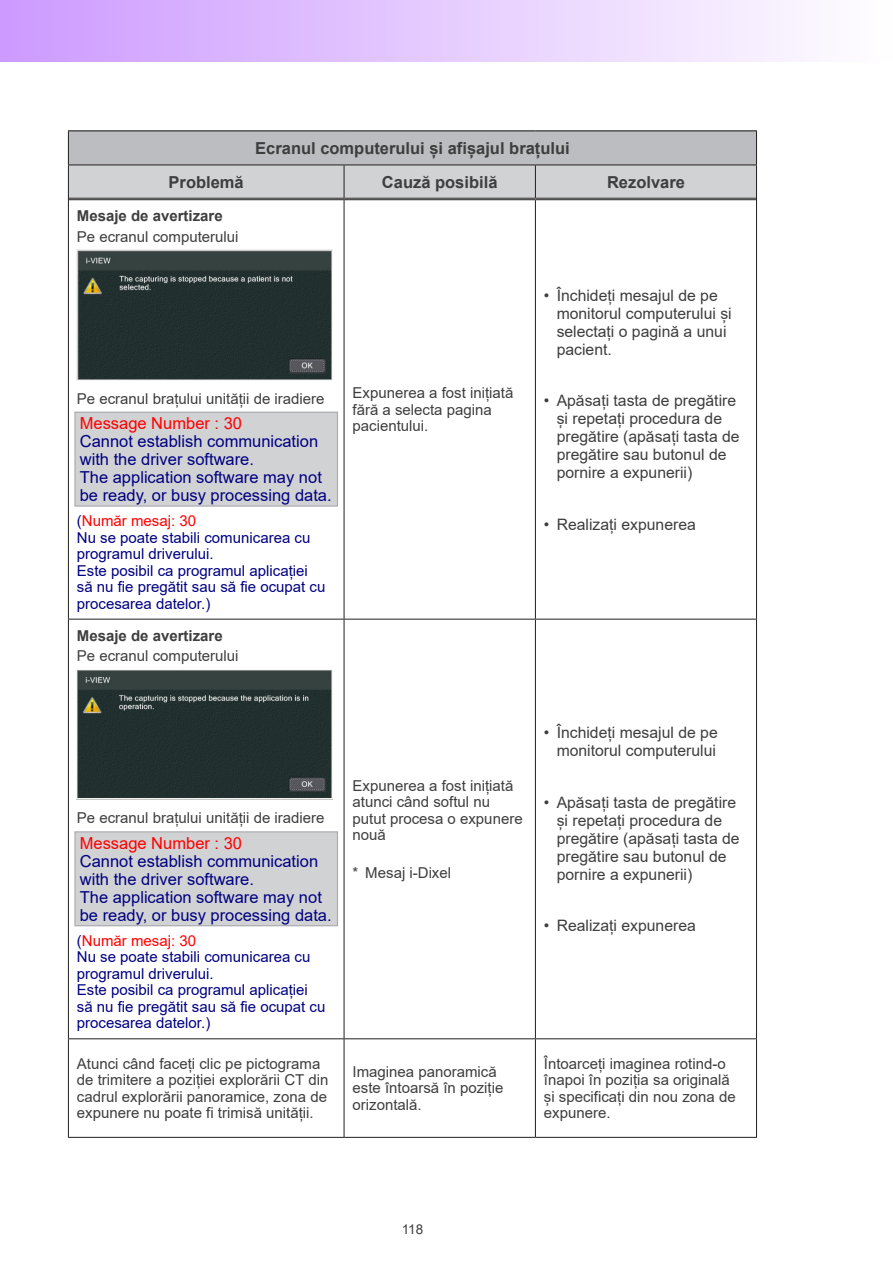
<style>
.page{position:relative;width:893px;height:1263px;background:#fff}
.page>*{position:absolute;margin:0;border:0;box-sizing:border-box;transform-origin:0 0}
.t1{font:16.5px/18px "Arial";color:#000080}
.t2{font:700 16.5px "Arial";color:#3e3e3f}
.t3{font:16.5px "Arial";color:#f00}
.t4{font:15.75px/18px "Arial";color:#3e3e3f}
.t5{font:15px/16.5px "Arial";color:#3e3e3f}
.t6{font:15px/16.5px "Arial";color:#000080}
.t7{font:700 15px "Arial";color:#3e3e3f}
.t8{font:13.5px "Arial";color:#3e3e3f}
.s1{color:#f00}
</style>
<div class="page">
<div style="left:0;top:0;width:893px;height:62px;background:linear-gradient(to right,#cd9aff,#fffeff)"></div>
<hr style="left:892px;top:0;width:1px;height:62px;background:#fffeff">
<div style="left:68px;top:131px;width:688px;height:34px;background:#bcbdc0"></div>
<div style="left:69px;top:166px;width:687px;height:32px;background:#d1d2d4"></div>
<hr style="left:68px;top:131px;width:276px;height:1px;background:#231f20">
<hr style="left:68px;top:131px;width:1px;height:34px;background:#231f20">
<hr style="left:344px;top:131px;width:191px;height:1px;background:#231f20">
<hr style="left:535px;top:131px;width:222px;height:1px;background:#231f20">
<hr style="left:756px;top:131px;width:1px;height:34px;background:#231f20">
<hr style="left:68px;top:165px;width:276px;height:1px;background:#231f20">
<hr style="left:68px;top:165px;width:1px;height:34px;background:#231f20">
<hr style="left:344px;top:165px;width:191px;height:1px;background:#231f20">
<hr style="left:344px;top:165px;width:1px;height:33px;background:#231f20">
<hr style="left:535px;top:165px;width:222px;height:1px;background:#231f20">
<hr style="left:535px;top:165px;width:1px;height:33px;background:#231f20">
<hr style="left:756px;top:165px;width:1px;height:34px;background:#231f20">
<hr style="left:68px;top:199px;width:1px;height:420px;background:#231f20">
<hr style="left:344px;top:200px;width:1px;height:419px;background:#231f20">
<hr style="left:535px;top:200px;width:1px;height:419px;background:#231f20">
<hr style="left:756px;top:199px;width:1px;height:420px;background:#231f20">
<hr style="left:68px;top:619px;width:276px;height:1px;background:#231f20">
<hr style="left:68px;top:619px;width:1px;height:419px;background:#231f20">
<hr style="left:344px;top:619px;width:191px;height:1px;background:#231f20">
<hr style="left:344px;top:619px;width:1px;height:419px;background:#231f20">
<hr style="left:535px;top:619px;width:222px;height:1px;background:#231f20">
<hr style="left:535px;top:619px;width:1px;height:419px;background:#231f20">
<hr style="left:756px;top:619px;width:1px;height:419px;background:#231f20">
<hr style="left:68px;top:1038px;width:276px;height:1px;background:#231f20">
<hr style="left:68px;top:1039px;width:1px;height:98px;background:#231f20">
<hr style="left:344px;top:1038px;width:191px;height:1px;background:#231f20">
<hr style="left:344px;top:1039px;width:1px;height:98px;background:#231f20">
<hr style="left:535px;top:1038px;width:222px;height:1px;background:#231f20">
<hr style="left:535px;top:1039px;width:1px;height:98px;background:#231f20">
<hr style="left:756px;top:1039px;width:1px;height:98px;background:#231f20">
<hr style="left:68px;top:1137px;width:276px;height:1px;background:#231f20">
<hr style="left:344px;top:1137px;width:191px;height:1px;background:#231f20">
<hr style="left:535px;top:1137px;width:222px;height:1px;background:#231f20">
<hr style="left:69px;top:198px;width:275px;height:1px;background:#231f20">
<hr style="left:69px;top:199px;width:275px;height:1px;background:#231f20">
<hr style="left:344px;top:198px;width:191px;height:1px;background:#231f20">
<hr style="left:344px;top:199px;width:191px;height:1px;background:#231f20">
<hr style="left:535px;top:198px;width:221px;height:1px;background:#231f20">
<hr style="left:535px;top:199px;width:221px;height:1px;background:#231f20">
<img style="left:77px;top:250px;width:255px;height:130px">
<div style="left:75px;top:412px;width:262px;height:94px;background:#d1d2d4"></div>
<div style="left:74px;top:412px;width:264px;height:95px;border:1px solid #a8a9ad"></div>
<img style="left:77px;top:669px;width:255px;height:131px">
<div style="left:75px;top:832px;width:262px;height:94px;background:#d1d2d4"></div>
<div style="left:74px;top:831px;width:264px;height:95px;border:1px solid #a8a9ad"></div>
<p class="t2" style="left:255px;top:136px;width:316px">Ecranul computerului și afișajul brațului</p>
<p class="t2" style="left:169px;top:170px;width:77px">Problemă</p>
<p class="t2" style="left:382px;top:170px;width:117px">Cauză posibilă</p>
<p class="t2" style="left:607px;top:170px;width:79px">Rezolvare</p>
<p class="t7" style="left:77px;top:205px;width:147px">Mesaje de avertizare</p>
<p class="t5" style="left:77px;top:228px;width:163px">Pe ecranul computerului</p>
<p class="t5" style="left:77px;top:390px;width:249px">Pe ecranul brațului unității de iradiere</p>
<p class="t3" style="left:80px;top:412px;width:164px">Message Number : 30</p>
<p class="t1" style="left:80px;top:432px;width:253px">Cannot establish communication with the driver software.<br>The application software may not be ready, or busy processing data.</p>
<p class="t6" style="left:77px;top:512px;width:250px">(<span class="s1">Număr mesaj: 30<br></span>Nu se poate stabili comunicarea cu programul driverului.<br>Este posibil ca programul aplicației să nu fie pregătit sau să fie ocupat cu procesarea datelor.)</p>
<p class="t7" style="left:77px;top:625px;width:147px">Mesaje de avertizare</p>
<p class="t5" style="left:77px;top:648px;width:163px">Pe ecranul computerului</p>
<p class="t5" style="left:353px;top:385px;width:162px">Expunerea a fost inițiată fără a selecta pagina pacientului.</p>
<p class="t4" style="left:557px;top:286px;width:177px;text-indent:-13px">• Închideți mesajul de pe monitorul computerului și selectați o pagină a unui pacient.</p>
<p class="t4" style="left:557px;top:391px;width:184px;text-indent:-13px">• Apăsați tasta de pregătire și repetați procedura de pregătire (apăsați tasta de pregătire sau butonul de pornire a expunerii)</p>
<p class="t4" style="left:544px;top:515px;width:153px">• Realizați expunerea</p>
<p class="t5" style="left:77px;top:810px;width:249px">Pe ecranul brațului unității de iradiere</p>
<p class="t3" style="left:80px;top:831px;width:164px">Message Number : 30</p>
<p class="t1" style="left:80px;top:852px;width:253px">Cannot establish communication with the driver software.<br>The application software may not be ready, or busy processing data.</p>
<p class="t6" style="left:77px;top:932px;width:250px">(<span class="s1">Număr mesaj: 30<br></span>Nu se poate stabili comunicarea cu programul driverului.<br>Este posibil ca programul aplicației să nu fie pregătit sau să fie ocupat cu procesarea datelor.)</p>
<p class="t5" style="left:353px;top:777px;width:172px">Expunerea a fost inițiată atunci când softul nu putut procesa o expunere nouă</p>
<p class="t5" style="left:353px;top:864px;width:100px">* Mesaj i-Dixel</p>
<p class="t4" style="left:544px;top:723px;width:175px;text-align:right">• Închideți mesajul de pe monitorul computerului</p>
<p class="t4" style="left:557px;top:793px;width:184px;text-indent:-13px">• Apăsați tasta de pregătire și repetați procedura de pregătire (apăsați tasta de pregătire sau butonul de pornire a expunerii)</p>
<p class="t4" style="left:544px;top:916px;width:153px">• Realizați expunerea</p>
<p class="t5" style="left:77px;top:1055px;width:253px">Atunci când faceți clic pe pictograma de trimitere a poziției explorării CT din cadrul explorării panoramice, zona de expunere nu poate fi trimisă unității.</p>
<p class="t5" style="left:353px;top:1063px;width:152px">Imaginea panoramică este întoarsă în poziție orizontală.</p>
<p class="t5" style="left:544px;top:1055px;width:193px">Întoarceți imaginea rotind-o înapoi în poziția sa originală și specificați din nou zona de expunere.</p>
<p class="t8" style="left:402px;top:1220px;width:23px">118</p>
</div>
